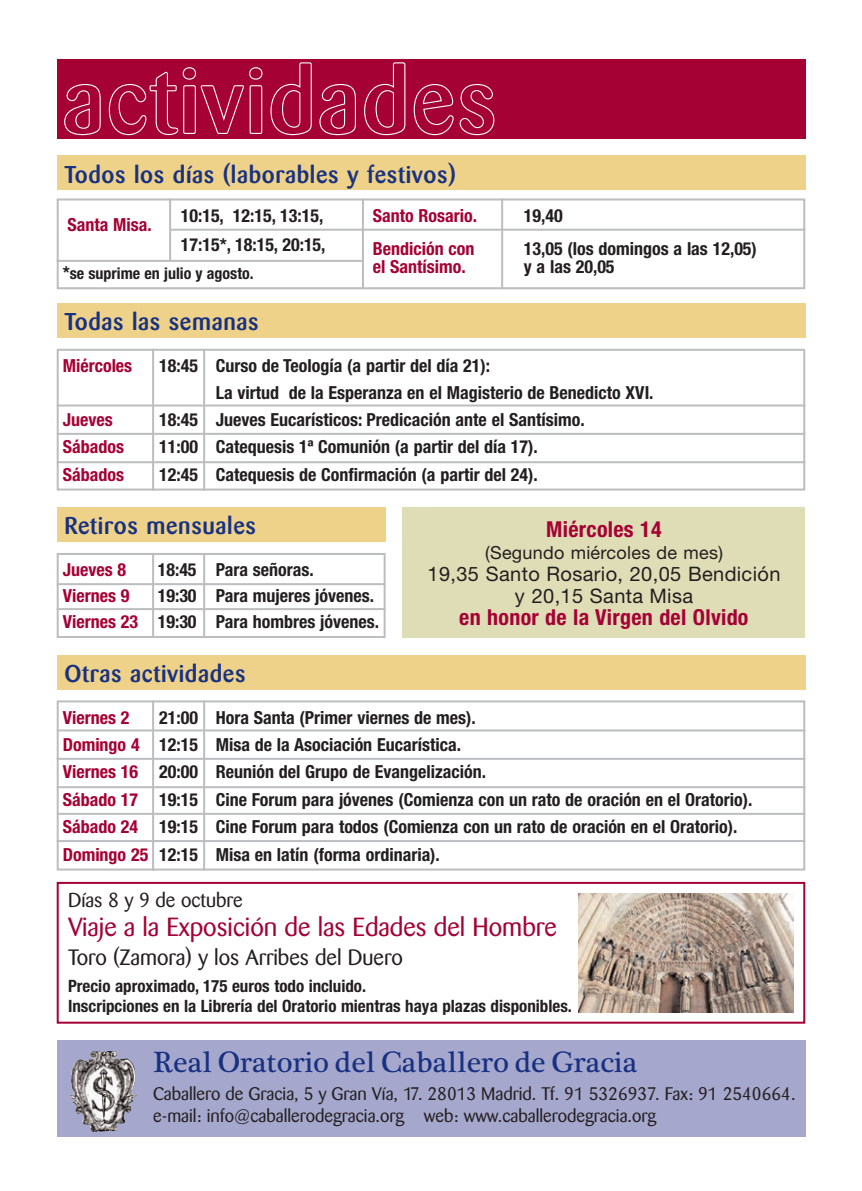
<style>
.page{position:relative;width:862px;height:1191px;background:#fff}
.page>*{position:absolute;margin:0;border:0;box-sizing:border-box;transform-origin:0 0}
.t1{font:30px "Plantagenet Cherokee";color:#183181}
.t2{font:26px "Barmeno";color:#a50134}
.t3{font:500 24px "Barmeno";letter-spacing:.025em;color:#183181}
.t4{font:700 condensed 22px "Helvetica Neue";letter-spacing:.015em;color:#a50134}
.t5{font:22px "Barmeno";color:#231f20}
.t6{font:20px/22px "Helvetica Neue";letter-spacing:.015em;color:#231f20;text-align:center}
.t7{font:20px "Barmeno";color:#231f20}
.t8{font:700 condensed 18px/27.4px "Helvetica Neue";color:#231f20}
.t9{font:18px/22px "Barmeno";color:#231f20}
.t10{font:700 condensed 18px "Helvetica Neue";color:#a50134}
.t11{font:18px "Helvetica Neue";letter-spacing:.015em;color:#231f20}
.t12{font:700 condensed 17px/20px "Helvetica Neue";color:#231f20}
.t13{font:700 condensed 16px "Helvetica Neue";color:#231f20}
.s1{font-size:18px}
.s2{color:#a50134}
</style>
<div class="page">
<div style="left:57px;top:156px;width:748px;height:34px;background:#eed289"></div>
<div style="left:57px;top:60px;width:748px;height:79px;background:#a50134"></div>
<svg style="left:64px;top:84px;width:37px;height:52px"></svg>
<svg style="left:108px;top:67px;width:155px;height:69px"></svg>
<svg style="left:270px;top:62px;width:42px;height:74px"></svg>
<svg style="left:319px;top:84px;width:37px;height:52px"></svg>
<svg style="left:364px;top:62px;width:42px;height:74px"></svg>
<svg style="left:413px;top:84px;width:82px;height:52px"></svg>
<div style="left:57px;top:1040px;width:748px;height:97px;background:#a5a7cd"></div>
<img style="left:69px;top:1051px;width:68px;height:80px">
<div style="left:57px;top:198px;width:748px;height:91px;border:2px solid #bcbdc0"></div>
<hr style="left:57px;top:260px;width:306px;height:2px;background:#bcbdc0">
<hr style="left:169px;top:198px;width:2px;height:63px;background:#bcbdc0">
<hr style="left:362px;top:198px;width:2px;height:91px;background:#bcbdc0">
<hr style="left:170px;top:229px;width:635px;height:2px;background:#bcbdc0">
<hr style="left:501px;top:198px;width:2px;height:91px;background:#bcbdc0">
<div style="left:57px;top:303px;width:748px;height:34px;background:#eed289"></div>
<div style="left:57px;top:349px;width:748px;height:141px;border:2px solid #bcbdc0"></div>
<hr style="left:152px;top:349px;width:2px;height:141px;background:#bcbdc0">
<hr style="left:203px;top:349px;width:2px;height:141px;background:#bcbdc0">
<div style="left:57px;top:655px;width:748px;height:34px;background:#eed289"></div>
<div style="left:57px;top:700px;width:748px;height:170px;border:2px solid #bcbdc0"></div>
<hr style="left:152px;top:700px;width:2px;height:170px;background:#bcbdc0">
<hr style="left:203px;top:700px;width:2px;height:170px;background:#bcbdc0">
<hr style="left:57px;top:404px;width:748px;height:2px;background:#bcbdc0">
<hr style="left:57px;top:433px;width:748px;height:2px;background:#bcbdc0">
<hr style="left:57px;top:461px;width:748px;height:2px;background:#bcbdc0">
<hr style="left:57px;top:758px;width:748px;height:2px;background:#bcbdc0">
<hr style="left:57px;top:786px;width:748px;height:2px;background:#bcbdc0">
<hr style="left:57px;top:813px;width:748px;height:2px;background:#bcbdc0">
<hr style="left:57px;top:840px;width:748px;height:2px;background:#bcbdc0">
<hr style="left:57px;top:729px;width:748px;height:2px;background:#bcbdc0">
<div style="left:57px;top:507px;width:329px;height:34px;background:#eed289"></div>
<div style="left:57px;top:553px;width:329px;height:85px;border:2px solid #bcbdc0"></div>
<hr style="left:57px;top:583px;width:329px;height:2px;background:#bcbdc0">
<hr style="left:57px;top:608px;width:329px;height:2px;background:#bcbdc0">
<hr style="left:152px;top:553px;width:2px;height:85px;background:#bcbdc0">
<hr style="left:203px;top:553px;width:2px;height:85px;background:#bcbdc0">
<div style="left:403px;top:507px;width:402px;height:131px;background:#dfddb6"></div>
<div style="left:57px;top:882px;width:748px;height:141px;border:2px solid #a50134"></div>
<img style="left:579px;top:893px;width:214px;height:119px">
<h3 class="t3" style="left:64px;top:164px;width:393px">Todos los días (laborables y festivos)</h3>
<p class="t10" style="left:67px;top:213px;width:86px">Santa Misa.</p>
<p class="t8" style="left:181px;top:201px;width:144px">10:15, 12:15, 13:15,</p>
<p class="t10" style="left:373px;top:204px;width:106px">Santo Rosario.</p>
<p class="t8" style="left:524px;top:201px;width:40px">19,40</p>
<p class="t8" style="left:181px;top:230px;width:146px">17:15*, 18:15, 20:15,</p>
<p class="t10" style="left:373px;top:237px;width:103px">Bendición con</p>
<p class="t8" style="left:524px;top:234px;width:234px">13,05 (los domingos a las 12,05)</p>
<p class="t13" style="left:63px;top:264px;width:192px"><span class="s1">*</span>se suprime en julio y agosto.</p>
<p class="t10" style="left:373px;top:256px;width:94px">el Santísimo.</p>
<p class="t8" style="left:524px;top:253px;width:92px">y a las 20,05</p>
<h3 class="t3" style="left:64px;top:312px;width:196px">Todas las semanas</h3>
<p class="t10" style="left:63px;top:355px;width:71px">Miércoles</p>
<p class="t8" style="left:216px;top:352px;width:439px;text-indent:-57px">18:45 Curso de Teología (a partir del día 21):<br>La virtud de la Esperanza en el Magisterio de Benedicto XVI.</p>
<p class="t10" style="left:63px;top:409px;width:51px">Jueves</p>
<p class="t8" style="left:159px;top:406px;width:427px">18:45 Jueves Eucarísticos: Predicación ante el Santísimo.</p>
<p class="t10" style="left:63px;top:436px;width:63px">Sábados</p>
<p class="t8" style="left:159px;top:433px;width:380px">11:00 Catequesis 1ª Comunión (a partir del día 17).</p>
<p class="t10" style="left:63px;top:463px;width:63px">Sábados</p>
<p class="t8" style="left:159px;top:460px;width:380px">12:45 Catequesis de Confirmación (a partir del 24).</p>
<h3 class="t3" style="left:64px;top:516px;width:193px">Retiros mensuales</h3>
<p class="t10" style="left:63px;top:559px;width:65px">Jueves 8</p>
<p class="t8" style="left:158px;top:556px;width:158px">18:45 Para señoras.</p>
<p class="t10" style="left:63px;top:585px;width:68px">Viernes 9</p>
<p class="t8" style="left:63px;top:582px;width:318px;line-height:25.8px;text-align:right">19:30 Para mujeres jóvenes.<br><span class="s2">Viernes 23</span> 19:30 Para hombres jóvenes.</p>
<p class="t4" style="left:546px;top:515px;width:117px">Miércoles 14</p>
<p class="t11" style="left:485px;top:541px;width:239px">(Segundo miércoles de mes)</p>
<p class="t6" style="left:428px;top:562px;width:354px">19,35 Santo Rosario, 20,05 Bendición y 20,15 Santa Misa</p>
<p class="t4" style="left:459px;top:604px;width:291px">en honor de la Virgen del Olvido</p>
<h3 class="t3" style="left:64px;top:663px;width:182px">Otras actividades</h3>
<p class="t10" style="left:63px;top:706px;width:68px">Viernes 2</p>
<p class="t8" style="left:63px;top:703px;width:691px;text-indent:96px">21:00 Hora Santa (Primer viernes de mes).<br><span class="s2">Domingo 4</span> 12:15 Misa de la Asociación Eucarística.<br><span class="s2">Viernes 16</span> 20:00 Reunión del Grupo de Evangelización.<br><span class="s2">Sábado 17</span> 19:15 Cine Forum para jóvenes (Comienza con un rato de oración en el Oratorio).<br><span class="s2">Sábado 24</span> 19:15 Cine Forum para todos (Comienza con un rato de oración en el Oratorio).<br><span class="s2">Domingo 25</span> 12:15 Misa en latín (forma ordinaria).</p>
<p class="t7" style="left:68px;top:892px;width:176px">Días 8 y 9 de octubre</p>
<h2 class="t2" style="left:68px;top:916px;width:490px">Viaje a la Exposición de las Edades del Hombre</h2>
<p class="t5" style="left:68px;top:948px;width:336px">Toro (Zamora) y los Arribes del Duero</p>
<p class="t12" style="left:68px;top:975px;width:505px">Precio aproximado, 175 euros todo incluido.<br>Inscripciones en la Librería del Oratorio mientras haya plazas disponibles.</p>
<h1 class="t1" style="left:153px;top:1045px;width:486px">Real Oratorio del Caballero de Gracia</h1>
<p class="t9" style="left:153px;top:1084px;width:644px">Caballero de Gracia, 5 y Gran Vía, 17. 28013 Madrid. Tf. 91 5326937. Fax: 91 2540664. e-mail: info@caballerodegracia.org web: www.caballerodegracia.org</p>
</div>
